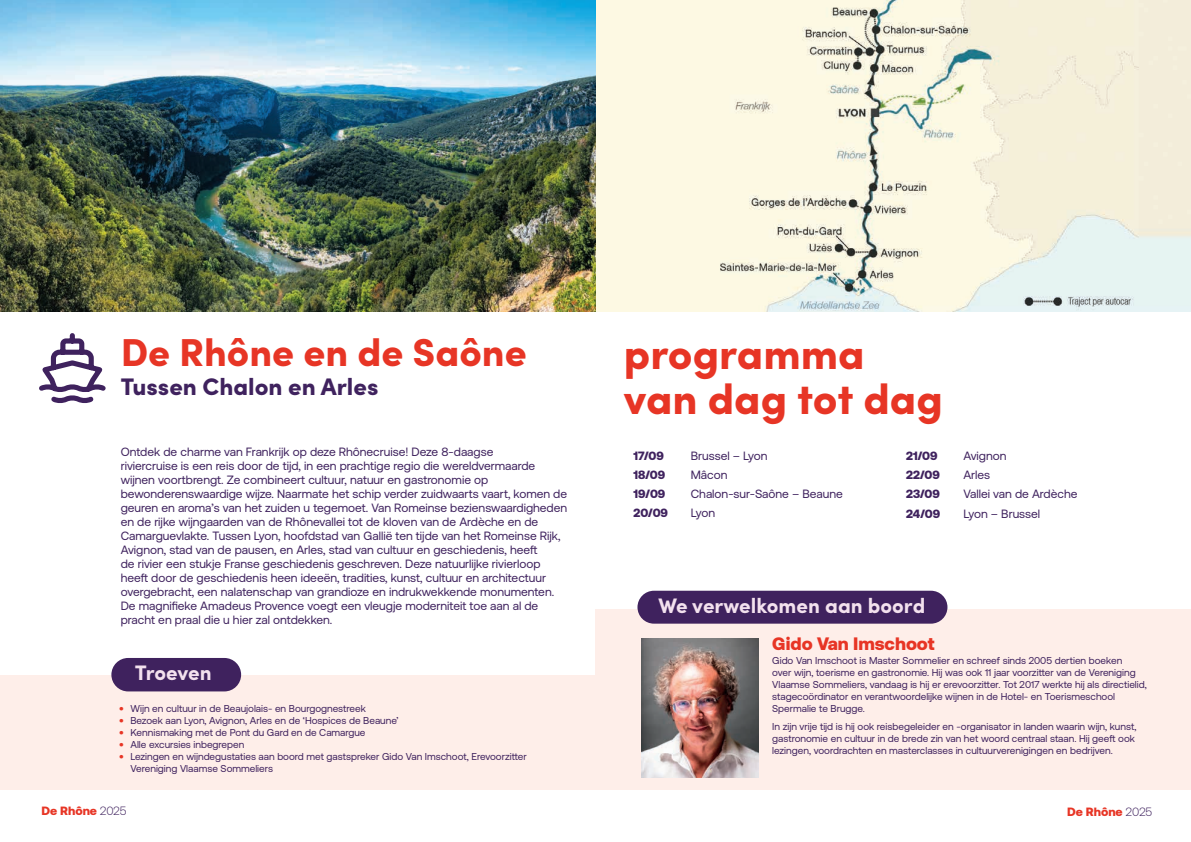
<style>
.page{position:relative;width:1191px;height:842px;background:#fff}
.page>*{position:absolute;margin:0;border:0;box-sizing:border-box;transform-origin:0 0}
.t1{font:900 43px/45px "Sofia Pro";color:#e73525}
.t2{font:900 39px "Sofia Pro";color:#e73525}
.t3{font:900 24px "Sofia Pro";color:#3f225e}
.t4{font:700 21px "Sofia Pro";color:#f3e1ee}
.t5{font:900 18px "Aeonik";color:#e73525}
.t6{font:12px/14px "Aeonik";color:#3f225e}
.t7{font:900 12px "Aeonik";color:#3f225e}
.t8{font:900 12px "Aeonik";color:#e73525}
.t9{font:10px/12px "Aeonik";color:#3f225e}
.s1{font-weight:900;color:#e73525}
.s2{font-weight:300;color:#3f225e}
</style>
<div class="page">
<img style="left:0;top:0;width:1191px;height:312px">
<div style="left:595px;top:609px;width:596px;height:180px;background:#feeee9"></div>
<div style="left:0;top:675px;width:595px;height:114px;background:#feeee9"></div>
<img style="left:641px;top:638px;width:117px;height:139px">
<svg style="left:39px;top:333px;width:67px;height:70px"></svg>
<div style="left:111px;top:658px;width:130px;height:33px;background:#3f225e;border-radius:17px"></div>
<div style="left:637px;top:591px;width:310px;height:33px;background:#3f225e;border-radius:16px"></div>
<h2 class="t2" style="left:121px;top:322px;width:407px">De Rhône en de Saône</h2>
<h3 class="t3" style="left:121px;top:368px;width:259px">Tussen Chalon en Arles</h3>
<p class="t6" style="left:121px;top:444px;width:448px">Ontdek de charme van Frankrijk op deze Rhônecruise! Deze 8-daagse<br>riviercruise is een reis door de tijd, in een prachtige regio die wereldvermaarde wijnen voortbrengt. Ze combineert cultuur, natuur en gastronomie op bewonderenswaardige wijze. Naarmate het schip verder zuidwaarts vaart, komen de geuren en aroma’s van het zuiden u tegemoet. Van Romeinse bezienswaardigheden en de rijke wijngaarden van de Rhônevallei tot de kloven van de Ardèche en de Camarguevlakte. Tussen Lyon, hoofdstad van Gallië ten tijde van het Romeinse Rijk, Avignon, stad van de pausen, en Arles, stad van cultuur en geschiedenis, heeft<br>de rivier een stukje Franse geschiedenis geschreven. Deze natuurlijke rivierloop heeft door de geschiedenis heen ideeën, tradities, kunst, cultuur en architectuur overgebracht, een nalatenschap van grandioze en indrukwekkende monumenten.<br>De magnifieke Amadeus Provence voegt een vleugje moderniteit toe aan al de pracht en praal die u hier zal ontdekken.</p>
<h3 class="t4" style="left:135px;top:657px;width:78px">Troeven</h3>
<p class="t9" style="left:119px;top:702px;width:248px"><span class="s1">•</span> Wijn en cultuur in de Beaujolais- en Bourgognestreek</p>
<p class="t9" style="left:119px;top:714px;width:281px"><span class="s1">•</span> Bezoek aan Lyon, Avignon, Arles en de ‘Hospices de Beaune’</p>
<p class="t9" style="left:119px;top:726px;width:248px"><span class="s1">•</span> Kennismaking met de Pont du Gard en de Camargue</p>
<p class="t9" style="left:119px;top:738px;width:127px"><span class="s1">•</span> Alle excursies inbegrepen</p>
<p class="t9" style="left:130px;top:750px;width:398px;text-indent:-11px"><span class="s1">•</span> Lezingen en wijndegustaties aan boord met gastspreker Gido Van Imschoot, Erevoorzitter<br>Vereniging Vlaamse Sommeliers</p>
<h1 class="t1" style="left:624px;top:327px;width:321px">programma van dag tot dag</h1>
<p class="t7" style="left:633px;top:448px;width:32px">17/09</p>
<p class="t6" style="left:691px;top:448px;width:78px">Brussel – Lyon</p>
<p class="t7" style="left:633px;top:468px;width:33px">18/09</p>
<p class="t6" style="left:691px;top:468px;width:38px">Mâcon</p>
<p class="t7" style="left:633px;top:487px;width:33px">19/09</p>
<p class="t6" style="left:691px;top:487px;width:154px">Chalon-sur-Saône – Beaune</p>
<p class="t7" style="left:633px;top:506px;width:36px">20/09</p>
<p class="t6" style="left:691px;top:506px;width:26px">Lyon</p>
<p class="t7" style="left:906px;top:448px;width:33px">21/09</p>
<p class="t6" style="left:963px;top:448px;width:45px">Avignon</p>
<p class="t7" style="left:906px;top:468px;width:35px">22/09</p>
<p class="t6" style="left:963px;top:468px;width:28px">Arles</p>
<p class="t7" style="left:906px;top:487px;width:35px">23/09</p>
<p class="t6" style="left:963px;top:487px;width:115px">Vallei van de Ardèche</p>
<p class="t7" style="left:906px;top:506px;width:36px">24/09</p>
<p class="t6" style="left:963px;top:506px;width:78px">Lyon – Brussel</p>
<h3 class="t4" style="left:658px;top:590px;width:268px">We verwelkomen aan boord</h3>
<h3 class="t5" style="left:772px;top:633px;width:164px">Gido Van Imschoot</h3>
<p class="t9" style="left:772px;top:655px;width:376px">Gido Van Imschoot is Master Sommelier en schreef sinds 2005 dertien boeken<br>over wijn, toerisme en gastronomie. Hij was ook 11 jaar voorzitter van de Vereniging Vlaamse Sommeliers, vandaag is hij er erevoorzitter. Tot 2017 werkte hij als directielid, stagecoördinator en verantwoordelijke wijnen in de Hotel- en Toerismeschool Spermalie te Brugge.</p>
<p class="t9" style="left:772px;top:720px;width:366px">In zijn vrije tijd is hij ook reisbegeleider en -organisator in landen waarin wijn, kunst, gastronomie en cultuur in de brede zin van het woord centraal staan. Hij geeft ook lezingen, voordrachten en masterclasses in cultuurverenigingen en bedrijven.</p>
<p class="t8" style="left:42px;top:804px;width:86px">De Rhône <span class="s2">2025</span></p>
<p class="t8" style="left:1067px;top:805px;width:86px">De Rhône <span class="s2">2025</span></p>
</div>
